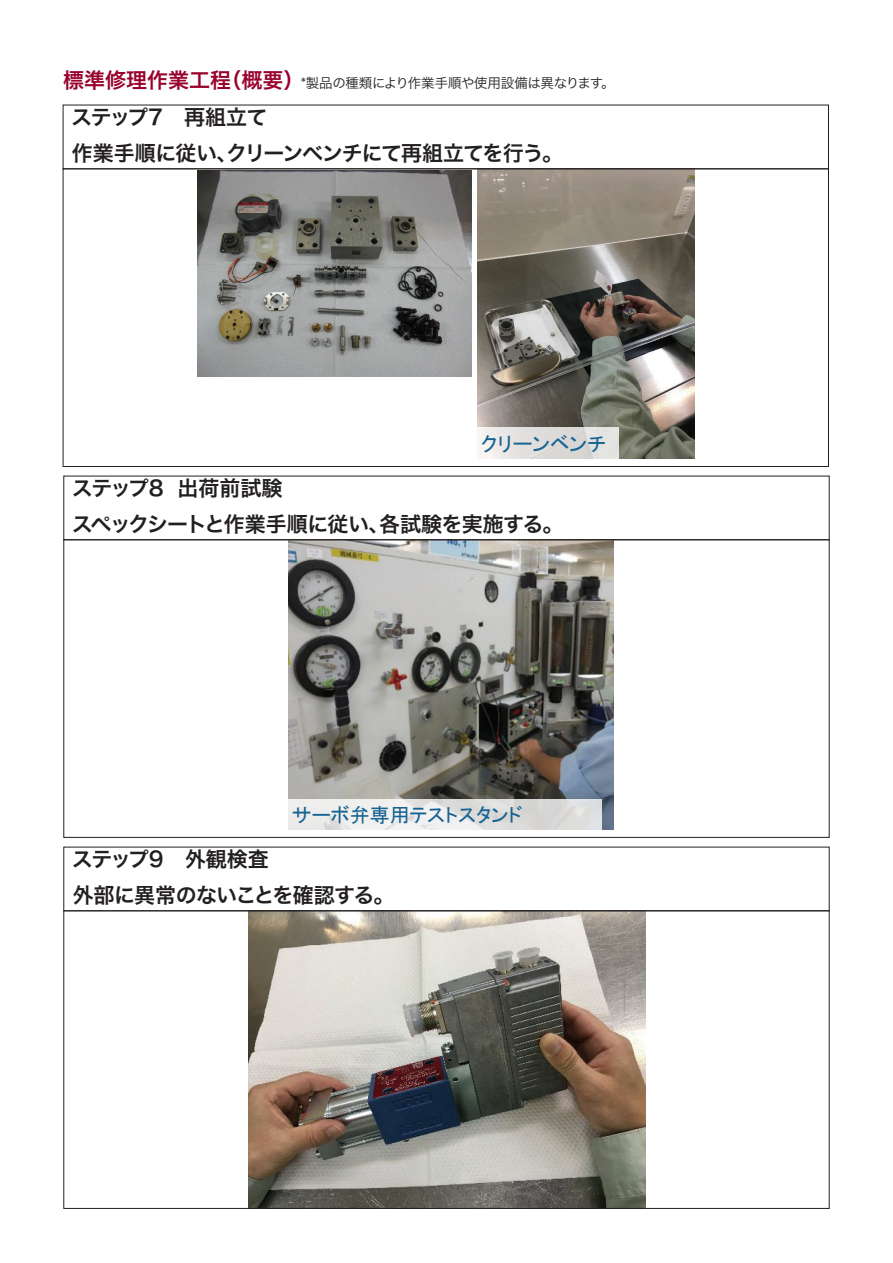
<style>
.page{position:relative;width:893px;height:1263px;background:#fff}
.page>*{position:absolute;margin:0;border:0;box-sizing:border-box;transform-origin:0 0}
.t1{font:21px/36px "Hira Kaku Pro W6";letter-spacing:-.035em;color:#231f20}
.t2{font:20.55px "MS P Gothic";color:#176393}
.t3{font:19.95px "MS P Gothic";color:#176393}
.t4{font:13.5px "Hira Kaku Pro W3";letter-spacing:-.03em;color:#231f20}
.s1{font-family:"Hira Kaku Pro W6";font-size:21px;color:#98012d}
</style>
<div class="page">
<img style="left:197px;top:171px;width:275px;height:205px">
<img style="left:478px;top:171px;width:217px;height:287px">
<div style="left:475px;top:427px;width:143px;height:31px;background:#fff;opacity:.8"></div>
<div style="left:63px;top:105px;width:766px;height:64px;border:1px solid #231f20"></div>
<img style="left:288px;top:541px;width:325px;height:288px">
<div style="left:286px;top:799px;width:316px;height:30px;background:#fff;opacity:.8"></div>
<div style="left:64px;top:476px;width:765px;height:64px;border:1px solid #231f20"></div>
<img style="left:248px;top:912px;width:397px;height:294px">
<div style="left:64px;top:847px;width:765px;height:64px;border:1px solid #231f20"></div>
<p class="t4" style="left:63px;top:71px;width:553px"><span class="s1">標準修理作業工程（概要）</span>*製品の種類により作業手順や使用設備は異なります。</p>
<p class="t1" style="left:71px;top:98px;width:494px">ステップ7　再組立て<br>作業手順に従い、クリーンベンチにて再組立てを行う。</p>
<p class="t2" style="left:481px;top:433px;width:127px">クリーンベンチ</p>
<p class="t1" style="left:72px;top:469px;width:493px">ステップ8 出荷前試験<br>スペックシートと作業手順に従い、各試験を実施する。</p>
<p class="t3" style="left:292px;top:805px;width:232px">サーボ弁専用テストスタンド</p>
<p class="t1" style="left:72px;top:840px;width:324px">ステップ9　外観検査<br>外部に異常のないことを確認する。</p>
</div>
